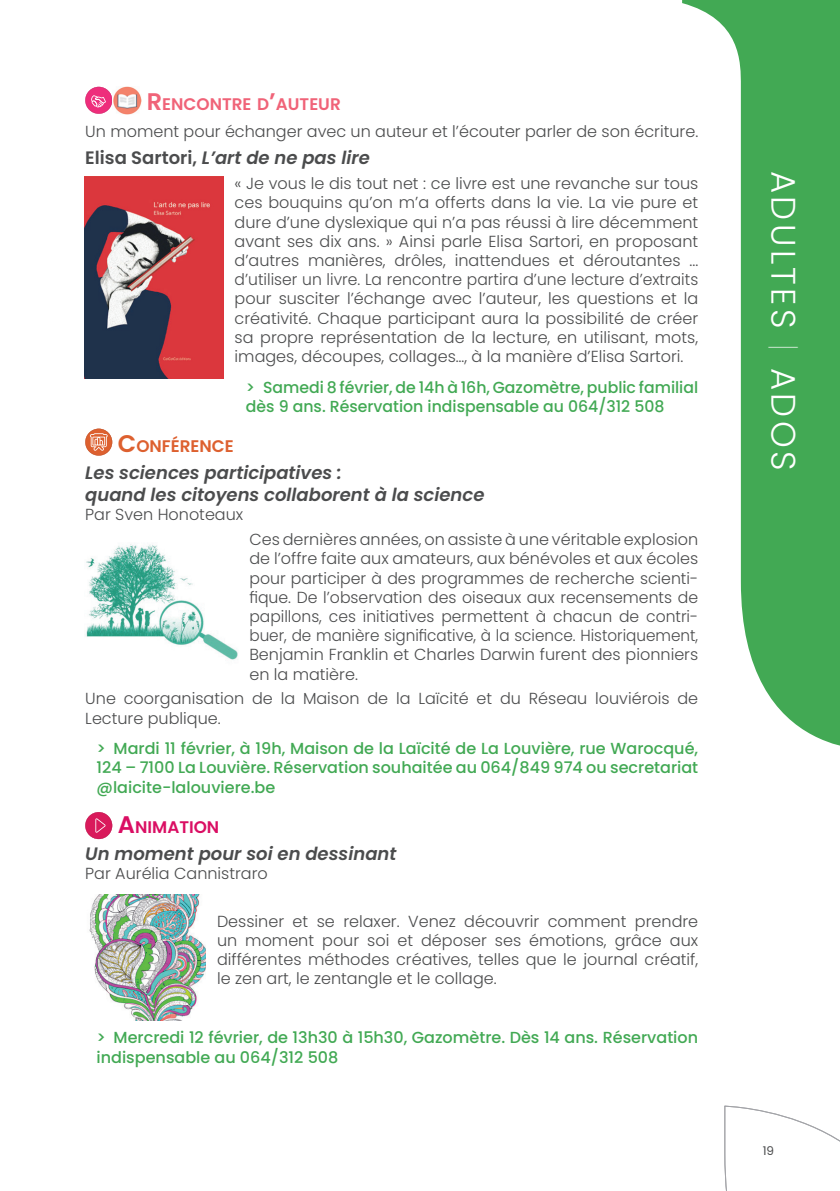
<style>
.page{position:relative;width:840px;height:1191px;background:#fff}
.page>*{position:absolute;margin:0;border:0;box-sizing:border-box;transform-origin:0 0}
.t1{font:300 34px "Poppins";letter-spacing:.1em;color:#fff}
.t2{font:italic 600 18px/21.6px "Poppins";color:#4b4c4d}
.t3{font:600 16.8px "Poppins";color:#f06378}
.t4{font:600 16.8px "Poppins";color:#dd602f}
.t5{font:600 16.8px "Poppins";color:#da0e63}
.t6{font:300 16px/19.2px "Poppins";color:#4b4c4d;text-align:justify}
.t7{font:500 16px/19.2px "Poppins";color:#42a954}
.t8{font:12px "Poppins";color:#4b4c4d}
.s1{font-size:24px}
.s2{font-style:normal}
.s3{font-weight:100}
</style>
<div class="page">
<svg style="left:682px;top:0;width:157px;height:746px;fill:#42a954"></svg>
<svg style="left:724px;top:1105px;width:115px;height:86px"></svg>
<svg style="left:85px;top:87px;width:27px;height:27px"></svg>
<img style="left:113px;top:86px;width:28px;height:28px">
<svg style="left:85px;top:428px;width:27px;height:27px"></svg>
<svg style="left:85px;top:812px;width:27px;height:27px"></svg>
<img style="left:85px;top:544px;width:153px;height:116px">
<img style="left:89px;top:895px;width:116px;height:125px">
<img style="left:84px;top:177px;width:139px;height:201px">
<p class="t3" style="left:147px;top:95px;width:195px"><span class="s1">R</span>ENCONTRE D<span class="s1">’</span>AUTEUR</p>
<p class="t6" style="left:85px;top:122px;width:614px">Un moment pour échanger avec un auteur et l’écouter parler de son écriture.</p>
<p class="t2" style="left:85px;top:147px;width:286px"><span class="s2">Elisa Sartori,</span> L’art de ne pas lire</p>
<p class="t6" style="left:234px;top:174px;width:465px">« Je vous le dis tout net : ce livre est une revanche sur tous ces bouquins qu’on m’a offerts dans la vie. La vie pure et dure d’une dyslexique qui n’a pas réussi à lire décemment avant ses dix ans. » Ainsi parle Elisa Sartori, en proposant d’autres manières, drôles, inattendues et déroutantes ... d’utiliser un livre. La rencontre partira d’une lecture d’extraits pour susciter l’échange avec l’auteur, les questions et la créativité. Chaque participant aura la possibilité de créer sa propre représentation de la lecture, en utilisant, mots, images, découpes, collages…, à la manière d’Elisa Sartori.</p>
<p class="t7" style="left:246px;top:377px;width:453px">&gt; Samedi 8 février, de 14h à 16h, Gazomètre, public familial dès 9 ans. Réservation indispensable au 064/312 508</p>
<p class="t4" style="left:118px;top:436px;width:117px"><span class="s1">C</span>ONFÉRENCE</p>
<p class="t2" style="left:85px;top:462px;width:400px">Les sciences participatives :<br>quand les citoyens collaborent à la science</p>
<p class="t6" style="left:85px;top:505px;width:159px">Par Sven Honoteaux</p>
<p class="t6" style="left:249px;top:530px;width:450px">Ces dernières années, on assiste à une véritable explosion de l’offre faite aux amateurs, aux bénévoles et aux écoles pour participer à des programmes de recherche scienti&shy;fique. De l’observation des oiseaux aux recensements de papillons, ces initiatives permettent à chacun de contri&shy;buer, de manière significative, à la science. Historiquement, Benjamin Franklin et Charles Darwin furent des pionniers en la matière.</p>
<p class="t6" style="left:85px;top:689px;width:614px">Une coorganisation de la Maison de la Laïcité et du Réseau louviérois de<br>Lecture publique.</p>
<p class="t7" style="left:97px;top:739px;width:602px;text-align:justify">&gt; Mardi 11 février, à 19h, Maison de la Laïcité de La Louvière, rue Warocqué, 124 – 7100 La Louvière. Réservation souhaitée au 064/849 974 ou secretariat @laicite-lalouviere.be</p>
<p class="t5" style="left:118px;top:817px;width:103px"><span class="s1">A</span>NIMATION</p>
<p class="t2" style="left:85px;top:843px;width:312px">Un moment pour soi en dessinant</p>
<p class="t6" style="left:85px;top:864px;width:184px">Par Aurélia Cannistraro</p>
<p class="t6" style="left:217px;top:911px;width:482px">Dessiner et se relaxer. Venez découvrir comment prendre un moment pour soi et déposer ses émotions, grâce aux différentes méthodes créatives, telles que le journal créatif, le zen art, le zentangle et le collage.</p>
<p class="t7" style="left:97px;top:1028px;width:602px">&gt; Mercredi 12 février, de 13h30 à 15h30, Gazomètre. Dès 14 ans. Réservation indispensable au 064/312 508</p>
<h1 class="t1" style="left:802px;top:171px;width:301px;rotate:90deg">ADULTES <span class="s3">|</span> ADOS</h1>
<p class="t8" style="left:762px;top:1143px;width:13px">19</p>
</div>
